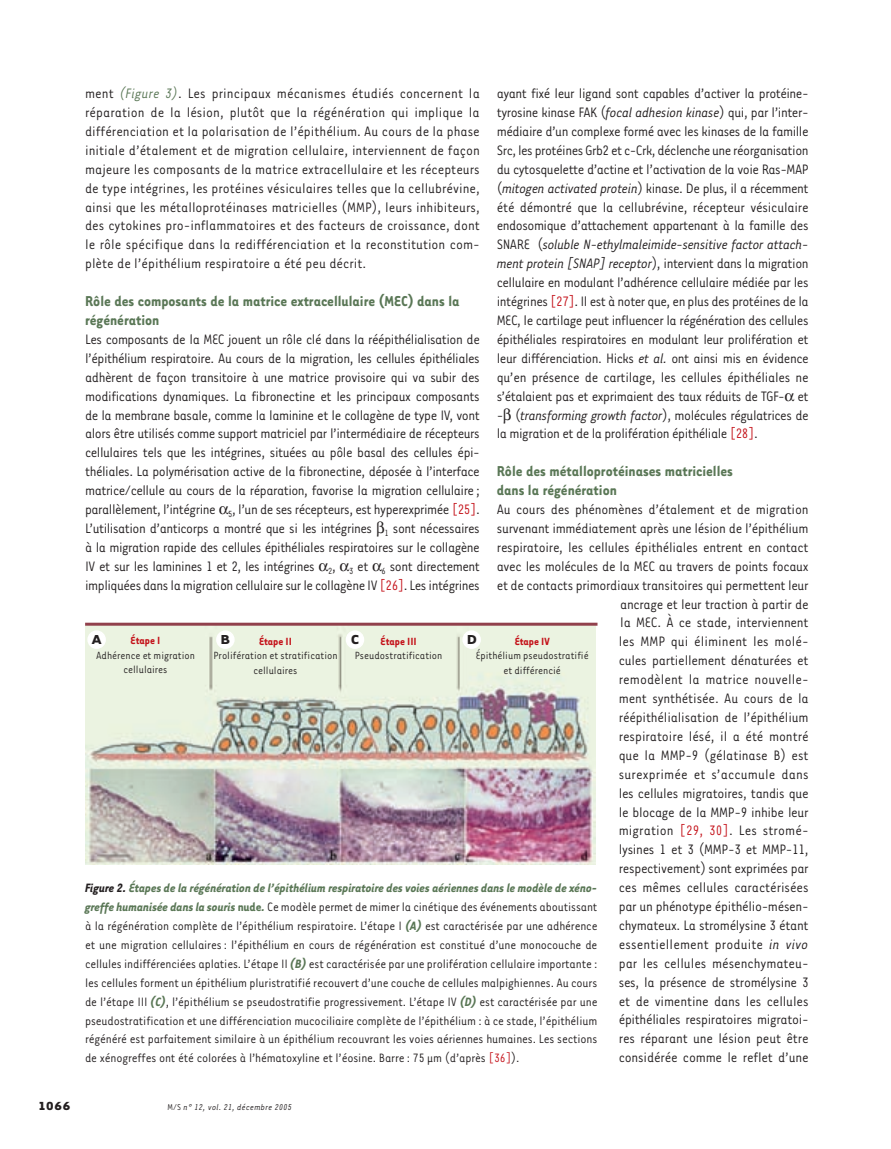
<style>
.page{position:relative;width:891px;height:1149px;background:#fff}
.page>*{position:absolute;margin:0;border:0;box-sizing:border-box;transform-origin:0 0}
.t1{font:700 16.5px/18.9px "Tarzana Narrow";color:#5a7756}
.t2{font:15.75px/18.9px "Tarzana Narrow";letter-spacing:-.015em;color:#231f20;text-align:justify}
.t3{font:700 15px "Tarzana Wide";color:#231f20}
.t4{font:13.95px/18.9px "Tarzana Narrow";letter-spacing:-.01em;color:#231f20;text-align:justify}
.t5{font:700 13.5px "Tarzana Wide";color:#231f20}
.t6{font:12px/14.4px "Tarzana Narrow";color:#231f20;text-align:center}
.t7{font:700 12px "Tarzana Narrow";color:#c4121a}
.t8{font:italic 9.75px "Tarzana Narrow";letter-spacing:.025em;color:#231f20}
.s1{font-style:italic;color:#5a7756}
.s2{color:#c4121a}
.s3{font-style:italic}
.s4{font-weight:700;font-style:italic}
.s5{font-weight:700;font-style:italic;color:#5a7756}
.s6{font-weight:700;color:#5a7756}
.s7{font-style:normal}
</style>
<div class="page">
<img style="left:85px;top:626px;width:510px;height:238px">
<div style="left:88px;top:631px;width:17px;height:17px;background:#fff;border-radius:50%"></div>
<div style="left:87px;top:630px;width:19px;height:19px;border:2px solid #fff;border-radius:50%"></div>
<div style="left:217px;top:631px;width:17px;height:17px;background:#fff;border-radius:50%"></div>
<div style="left:216px;top:630px;width:19px;height:19px;border:2px solid #fff;border-radius:50%"></div>
<div style="left:346px;top:631px;width:17px;height:17px;background:#fff;border-radius:50%"></div>
<div style="left:346px;top:630px;width:18px;height:19px;border:2px solid #fff;border-radius:50%"></div>
<div style="left:463px;top:631px;width:17px;height:17px;background:#fff;border-radius:50%"></div>
<div style="left:462px;top:630px;width:19px;height:19px;border:2px solid #fff;border-radius:50%"></div>
<hr style="left:85px;top:623px;width:512px;height:3px;background:#91404c">
<p class="t2" style="left:85px;top:85px;width:396px">ment <span class="s1">(Figure 3)</span>. Les principaux mécanismes étudiés concernent la réparation de la lésion, plutôt que la régénération qui implique la différenciation et la polarisation de l’épithélium. Au cours de la phase initiale d’étalement et de migration cellulaire, interviennent de façon majeure les composants de la matrice extracellulaire et les récepteurs de type intégrines, les protéines vésiculaires telles que la cellubrévine, ainsi que les métalloprotéinases matricielles (MMP), leurs inhibiteurs, des cytokines pro-inflammatoires et des facteurs de croissance, dont le rôle spécifique dans la redifférenciation et la reconstitution com&shy;plète de l’épithélium respiratoire a été peu décrit.</p>
<p class="t1" style="left:85px;top:293px;width:376px">Rôle des composants de la matrice extracellulaire (MEC) dans la régénération</p>
<p class="t2" style="left:85px;top:331px;width:396px">Les composants de la MEC jouent un rôle clé dans la réépithélialisation de l’épithélium respiratoire. Au cours de la migration, les cellules épithéliales adhèrent de façon transitoire à une matrice provisoire qui va subir des modifications dynamiques. La fibronectine et les principaux composants de la membrane basale, comme la laminine et le collagène de type IV, vont alors être utilisés comme support matriciel par l’intermédiaire de récepteurs cellulaires tels que les intégrines, situées au pôle basal des cellules épi&shy;théliales. La polymérisation active de la fibronectine, déposée à l’interface matrice/cellule au cours de la réparation, favorise la migration cellulaire ; parallèlement, l’intégrine <sub>5</sub>, l’un de ses récepteurs, est hyperexprimée <span class="s2">[25]</span>.<br>L’utilisation d’anticorps a montré que si les intégrines <sub>1</sub> sont nécessaires à la migration rapide des cellules épithéliales respiratoires sur le collagène IV et sur les laminines 1 et 2, les intégrines <sub>2</sub>, <sub>3</sub> et <sub>6</sub> sont directement impliquées dans la migration cellulaire sur le collagène IV <span class="s2">[26]</span>. Les intégrines</p>
<p class="t2" style="left:497px;top:85px;width:313px">ayant fixé leur ligand sont capables d’activer la protéine&shy;tyrosine kinase FAK (<span class="s3">focal adhesion kinase</span>) qui, par l’inter&shy;médiaire d’un complexe formé avec les kinases de la famille Src, les protéines Grb2 et c-Crk, déclenche une réorganisation du cytosquelette d’actine et l’activation de la voie Ras-MAP (<span class="s3">mitogen activated protein</span>) kinase. De plus, il a récemment été démontré que la cellubrévine, récepteur vésiculaire endosomique d’attachement appartenant à la famille des SNARE (<span class="s3">soluble N-ethylmaleimide-sensitive factor attach&shy;ment protein [SNAP] receptor</span>), intervient dans la migration cellulaire en modulant l’adhérence cellulaire médiée par les intégrines <span class="s2">[27]</span>. Il est à noter que, en plus des protéines de la MEC, le cartilage peut influencer la régénération des cellules épithéliales respiratoires en modulant leur prolifération et leur différenciation. Hicks <span class="s3">et al.</span> ont ainsi mis en évidence qu’en présence de cartilage, les cellules épithéliales ne s’étalaient pas et exprimaient des taux réduits de TGF- et</p>
<p class="t2" style="left:497px;top:407px;width:313px">- (<span class="s3">transforming growth factor</span>), molécules régulatrices de la migration et de la prolifération épithéliale <span class="s2">[28]</span>.</p>
<p class="t1" style="left:497px;top:463px;width:238px">Rôle des métalloprotéinases matricielles dans la régénération</p>
<p class="t2" style="left:497px;top:501px;width:313px;text-align:right">Au cours des phénomènes d’étalement et de migration survenant immédiatement après une lésion de l’épithélium respiratoire, les cellules épithéliales entrent en contact avec les molécules de la MEC au travers de points focaux et de contacts primordiaux transitoires qui permettent leur ancrage et leur traction à partir de<br>la MEC. À ce stade, interviennent<br>les MMP qui éliminent les molé-<br>cules partiellement dénaturées et<br>remodèlent la matrice nouvelle-<br>ment synthétisée. Au cours de la<br>réépithélialisation de l’épithélium<br>respiratoire lésé, il a été montré<br>que la MMP-9 (gélatinase B) est<br>surexprimée et s’accumule dans<br>les cellules migratoires, tandis que<br>le blocage de la MMP-9 inhibe leur<br>migration <span class="s2">[29, 30]</span>. Les stromé-<br>lysines 1 et 3 (MMP-3 et MMP-11,<br>respectivement) sont exprimées par<br>ces mêmes cellules caractérisées<br>par un phénotype épithélio-mésen-<br>chymateux. La stromélysine 3 étant<br>essentiellement produite <span class="s3">in vivo<br></span>par les cellules mésenchymateu-<br>ses, la présence de stromélysine 3<br>et de vimentine dans les cellules<br>épithéliales respiratoires migratoi-<br>res réparant une lésion peut être<br>considérée comme le reflet d’une</p>
<p class="t7" style="left:131px;top:637px;width:31px">Étape I</p>
<p class="t6" style="left:96px;top:649px;width:100px">Adhérence et migration cellulaires</p>
<p class="t3" style="left:92px;top:634px;width:11px">A</p>
<p class="t3" style="left:221px;top:634px;width:11px">B</p>
<p class="t3" style="left:351px;top:634px;width:10px">C</p>
<p class="t3" style="left:467px;top:634px;width:12px">D</p>
<p class="t7" style="left:381px;top:637px;width:38px">Étape III</p>
<p class="t6" style="left:355px;top:649px;width:89px">Pseudostratification</p>
<p class="t7" style="left:515px;top:637px;width:37px">Étape IV</p>
<p class="t6" style="left:476px;top:649px;width:114px">Épithélium pseudostratifié et différencié</p>
<p class="t7" style="left:259px;top:637px;width:34px">Étape II</p>
<p class="t6" style="left:213px;top:649px;width:126px">Prolifération et stratification cellulaires</p>
<p class="t4" style="left:85px;top:880px;width:514px"><span class="s4">Figure 2.</span> <span class="s5">Étapes de la régénération de l’épithélium respiratoire des voies aériennes dans le modèle de xéno&shy;greffe humanisée dans la souris</span> <span class="s6">nude</span><span class="s5">.</span> Ce modèle permet de mimer la cinétique des événements aboutissant à la régénération complète de l’épithélium respiratoire. L’étape I <span class="s5">(A)</span> est caractérisée par une adhérence et une migration cellulaires : l’épithélium en cours de régénération est constitué d’une monocouche de cellules indifférenciées aplaties. L’étape II <span class="s5">(B)</span> est caractérisée par une prolifération cellulaire importante : les cellules forment un épithélium pluristratifié recouvert d’une couche de cellules malpighiennes. Au cours de l’étape III <span class="s5">(C)</span>, l’épithélium se pseudostratifie progressivement. L’étape IV <span class="s5">(D)</span> est caractérisée par une pseudostratification et une différenciation mucociliaire complète de l’épithélium : à ce stade, l’épithélium régénéré est parfaitement similaire à un épithélium recouvrant les voies aériennes humaines. Les sections de xénogreffes ont été colorées à l’hématoxyline et l’éosine. Barre : 75 µm (d’après <span class="s2">[36]</span>).</p>
<p class="t5" style="left:38px;top:1101px;width:34px">1066</p>
<p class="t8" style="left:167px;top:1103px;width:126px"><span class="s7">M/S</span> n° 12, vol. 21, décembre 2005</p>
</div>
